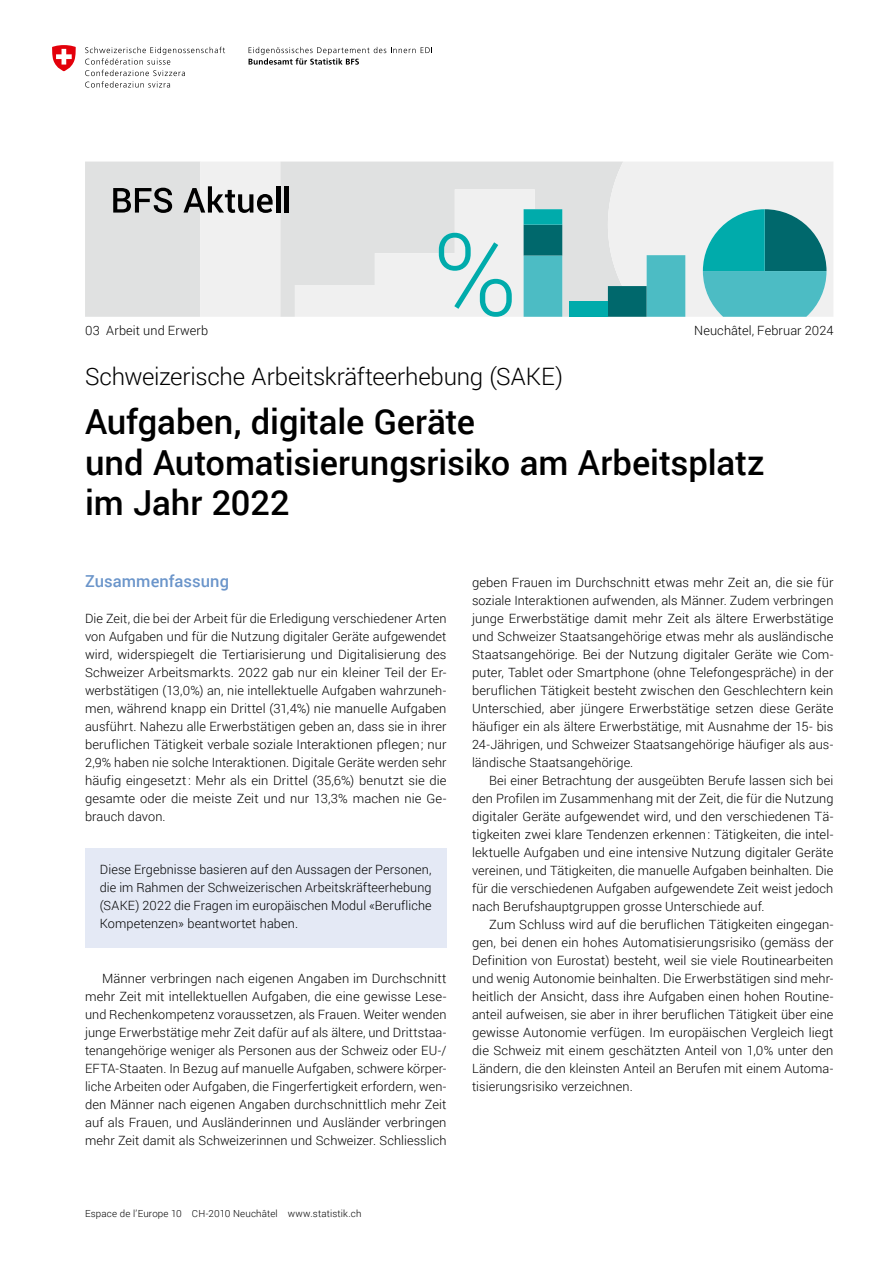
<style>
.page{position:relative;width:893px;height:1263px;background:#fff}
.page>*{position:absolute;margin:0;border:0;box-sizing:border-box;transform-origin:0 0}
.TS_Titel{font:500 34.5px/40.5px "Roboto";letter-spacing:-.005em;color:#000}
.TS_Untertitel{font:300 24px "Roboto";letter-spacing:-.01em;color:#000}
.Untertitel_1_farbig{font:500 16.5px "Roboto";color:#6b95ca}
.Grundtext_Einzug{font:300 12.75px/18px "Roboto";letter-spacing:.005em;color:#000;text-align:justify}
.Grundtext_D{font:300 12.75px/18px "Roboto";letter-spacing:.005em;color:#000;text-align:justify}
.Kasten_Grundtext{font:300 12.75px/18px "Roboto";letter-spacing:.01em;color:#000;text-align:justify}
.Kopf-Fuss-Zeile_Pagi{font:300 9.75px "Roboto";letter-spacing:.015em;color:#000}
</style>
<div class="page">
<div style="left:85px;top:848px;width:361px;height:100px;background:#e4e9f5"></div>
<div style="left:280px;top:162px;width:328px;height:155px;background:#e0e1e1"></div>
<svg style="left:608px;top:162px;width:225px;height:155px"></svg>
<div style="left:569px;top:301px;width:39px;height:16px;background:#00abab"></div>
<svg style="left:295px;top:189px;width:267px;height:128px"></svg>
<svg style="left:85px;top:162px;width:195px;height:155px"></svg>
<hr style="left:276px;top:186px;width:4px;height:27px;background:#000">
<hr style="left:285px;top:186px;width:4px;height:27px;background:#000">
<svg style="left:249px;top:47px;width:183px;height:18px"></svg>
<svg style="left:85px;top:47px;width:140px;height:41px"></svg>
<svg style="left:52px;top:45px;width:24px;height:26px"></svg>
<p class="Grundtext_D" style="left:85px;top:321px;width:125px">03 Arbeit und Erwerb</p>
<h1 class="TS_Untertitel" style="left:85px;top:360px;width:480px">Schweizerische Arbeitskräfteerhebung (SAKE)</h1>
<h1 class="TS_Titel" style="left:85px;top:400px;width:681px">Aufgaben, digitale Geräte<br>und Automatisierungsrisiko am Arbeitsplatz im Jahr 2022</h1>
<p class="Grundtext_D" style="left:694px;top:321px;width:141px">Neuchâtel, Februar 2024</p>
<h3 class="Untertitel_1_farbig" style="left:85px;top:570px;width:146px">Zusammenfassung</h3>
<p class="Grundtext_D" style="left:85px;top:609px;width:363px">Die Zeit, die bei der Arbeit für die Erledigung verschiedener Arten von Aufgaben und für die Nutzung digitaler Geräte aufgewendet wird, widerspiegelt die Tertiarisierung und Digitalisierung des Schweizer Arbeitsmarkts. 2022 gab nur ein kleiner Teil der Er&shy;werbstätigen (13,0%) an, nie intellektuelle Aufgaben wahrzuneh&shy;men, während knapp ein Drittel (31,4%) nie manuelle Aufgaben ausführt. Nahezu alle Erwerbstätigen geben an, dass sie in ihrer beruflichen Tätigkeit verbale soziale Interaktionen pflegen; nur 2,9% haben nie solche Interaktionen. Digitale Geräte werden sehr häufig eingesetzt: Mehr als ein Drittel (35,6%) benutzt sie die gesamte oder die meiste Zeit und nur 13,3% machen nie Ge&shy;brauch davon.</p>
<p class="Kasten_Grundtext" style="left:100px;top:860px;width:333px">Diese Ergebnisse basieren auf den Aussagen der Personen, die im Rahmen der Schweizerischen Arbeitskräfteerhebung (SAKE) 2022 die Fragen im europäischen Modul «Berufliche Kompetenzen» beantwortet haben.</p>
<p class="Grundtext_Einzug" style="left:85px;top:969px;width:363px;text-indent:17px">Männer verbringen nach eigenen Angaben im Durchschnitt mehr Zeit mit intellektuellen Aufgaben, die eine gewisse Lese&shy;und Rechenkompetenz voraussetzen, als Frauen. Weiter wenden junge Erwerbstätige mehr Zeit dafür auf als ältere, und Drittstaa&shy;tenangehörige weniger als Personen aus der Schweiz oder EU-/ EFTA-Staaten. In Bezug auf manuelle Aufgaben, schwere körper&shy;liche Arbeiten oder Aufgaben, die Fingerfertigkeit erfordern, wen&shy;den Männer nach eigenen Angaben durchschnittlich mehr Zeit auf als Frauen, und Ausländerinnen und Ausländer verbringen mehr Zeit damit als Schweizerinnen und Schweizer. Schliesslich</p>
<p class="Grundtext_Einzug" style="left:472px;top:573px;width:363px">geben Frauen im Durchschnitt etwas mehr Zeit an, die sie für soziale Interaktionen aufwenden, als Männer. Zudem verbringen junge Erwerbstätige damit mehr Zeit als ältere Erwerbstätige und Schweizer Staatsangehörige etwas mehr als ausländische Staatsangehörige. Bei der Nutzung digitaler Geräte wie Com&shy;puter, Tablet oder Smartphone (ohne Telefongespräche) in der beruflichen Tätigkeit besteht zwischen den Geschlechtern kein Unterschied, aber jüngere Erwerbstätige setzen diese Geräte häufiger ein als ältere Erwerbstätige, mit Ausnahme der 15- bis 24-Jährigen, und Schweizer Staatsangehörige häufiger als aus&shy;ländische Staatsangehörige.</p>
<p class="Grundtext_Einzug" style="left:472px;top:771px;width:363px;text-indent:17px">Bei einer Betrachtung der ausgeübten Berufe lassen sich bei den Profilen im Zusammenhang mit der Zeit, die für die Nutzung digitaler Geräte aufgewendet wird, und den verschiedenen Tä&shy;tigkeiten zwei klare Tendenzen erkennen: Tätigkeiten, die intel&shy;lektuelle Aufgaben und eine intensive Nutzung digitaler Geräte vereinen, und Tätigkeiten, die manuelle Aufgaben beinhalten. Die für die verschiedenen Aufgaben aufgewendete Zeit weist jedoch nach Berufshauptgruppen grosse Unterschiede auf.</p>
<p class="Grundtext_Einzug" style="left:472px;top:915px;width:363px;text-indent:17px">Zum Schluss wird auf die beruflichen Tätigkeiten eingegan&shy;gen, bei denen ein hohes Automatisierungsrisiko (gemäss der Definition von Eurostat) besteht, weil sie viele Routinearbeiten und wenig Autonomie beinhalten. Die Erwerbstätigen sind mehr&shy;heitlich der Ansicht, dass ihre Aufgaben einen hohen Routine&shy;anteil aufweisen, sie aber in ihrer beruflichen Tätigkeit über eine gewisse Autonomie verfügen. Im europäischen Vergleich liegt die Schweiz mit einem geschätzten Anteil von 1,0% unter den Ländern, die den kleinsten Anteil an Berufen mit einem Automa&shy;tisierungsrisiko verzeichnen.</p>
<p class="Kopf-Fuss-Zeile_Pagi" style="left:85px;top:1207px;width:278px">Espace de l’Europe 10 CH-2010 Neuchâtel www.statistik.ch</p>
</div>
